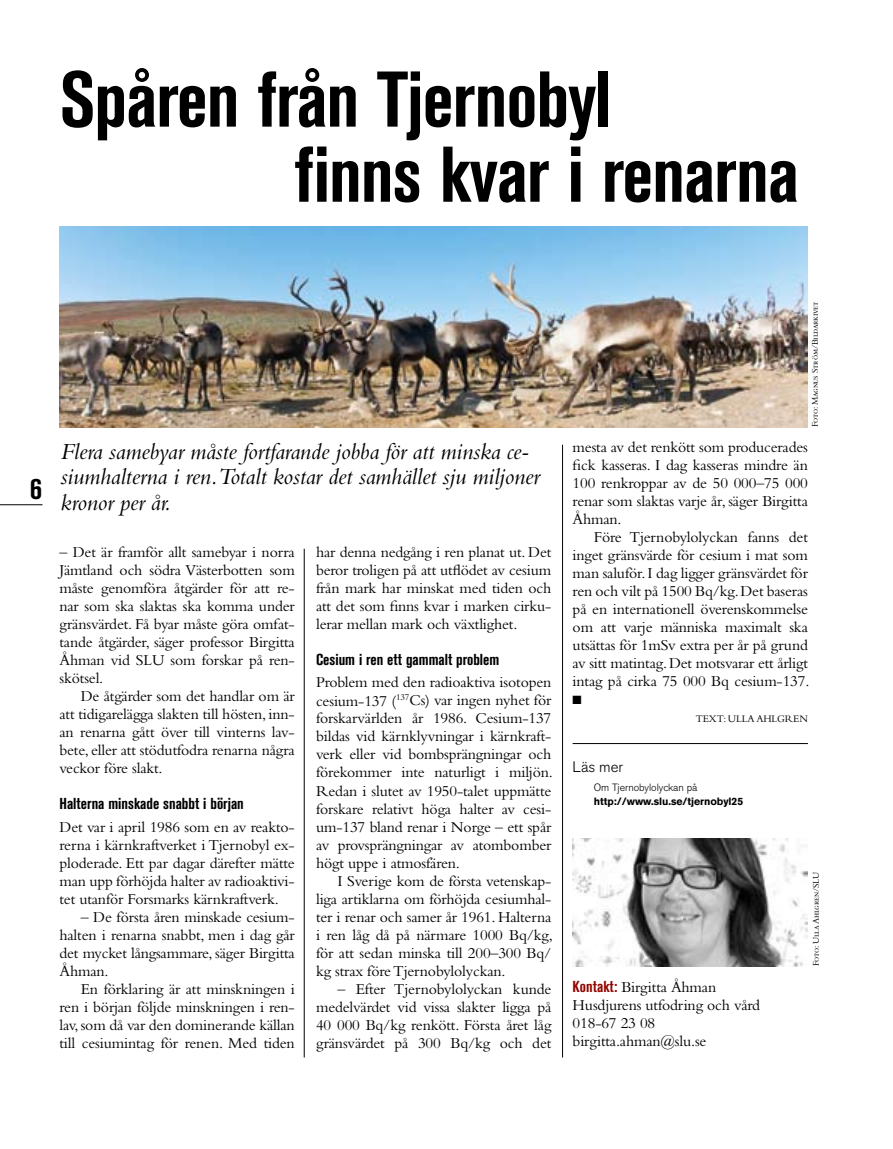
<style>
.page{position:relative;width:893px;height:1149px;background:#fff}
.page>*{position:absolute;margin:0;border:0;box-sizing:border-box;transform-origin:0 0}
.t1{font:700 condensed 78px/75px "Akzidenz Grotesk BE";letter-spacing:-.01em;color:#000}
.t2{font:700 condensed 30px "Akzidenz Grotesk BE";color:#000}
.t3{font:italic 24px/25.5px "Bembo";letter-spacing:-.01em;color:#000}
.t4{font:15.75px/18px "Bembo";letter-spacing:-.01em;color:#000;text-align:justify}
.t5{font:700 condensed 15.75px "Akzidenz Grotesk BE";color:#000}
.t6{font:300 15px "Akzidenz Grotesk BE";color:#000}
.t7{font:12px "Zapf Dingbats ITC";color:#000}
.t8{font:700 10.5px "Akzidenz Grotesk BE";letter-spacing:-.005em;color:#000}
.t9{font:300 10.5px "Akzidenz Grotesk BE";letter-spacing:-.005em;color:#000}
.t10{font:10.5px "Bembo SC";letter-spacing:-.01em;color:#000}
.t11{font:9px "Bembo SC";letter-spacing:-.01em;color:#000}
.s1{font-family:"Akzidenz Grotesk BE";font-weight:700;font-stretch:condensed;color:#920700}
</style>
<div class="page">
<hr style="left:0;top:504px;width:43px;height:1px;background:#000">
<hr style="left:573px;top:743px;width:235px;height:1px;background:#000">
<hr style="left:304px;top:548px;width:1px;height:509px;background:#000">
<hr style="left:562px;top:444px;width:1px;height:613px;background:#000">
<img style="left:573px;top:838px;width:235px;height:128px">
<img style="left:60px;top:226px;width:748px;height:201px">
<h1 class="t1" style="left:294px;top:63px;width:506px;text-indent:-235px">Spåren från Tjernobyl<br>finns kvar i renarna</h1>
<h2 class="t2" style="left:30px;top:471px;width:13px">6</h2>
<h3 class="t3" style="left:61px;top:437px;width:480px">Flera samebyar måste fortfarande jobba för att minska ce&shy;siumhalterna i ren.Totalt kostar det samhället sju miljoner kronor per år.</h3>
<p class="t4" style="left:60px;top:542px;width:237px">– Det är framför allt samebyar i norra Jämtland och södra Västerbotten som måste genomföra åtgärder för att re&shy;nar som ska slaktas ska komma under gränsvärdet. Få byar måste göra omfat&shy;tande åtgärder, säger professor Birgitta Åhman vid SLU som forskar på ren&shy;skötsel.</p>
<p class="t4" style="left:60px;top:686px;width:237px;text-indent:21px">De åtgärder som det handlar om är att tidigarelägga slakten till hösten, inn&shy;an renarna gått över till vinterns lav&shy;bete, eller att stödutfodra renarna några veckor före slakt.</p>
<p class="t5" style="left:60px;top:794px;width:186px">Halterna minskade snabbt i början</p>
<p class="t4" style="left:60px;top:817px;width:237px">Det var i april 1986 som en av reakto&shy;rerna i kärnkraftverket i Tjernobyl ex&shy;ploderade. Ett par dagar därefter mätte man upp förhöjda halter av radioaktivi&shy;tet utanför Forsmarks kärnkraftverk.</p>
<p class="t4" style="left:60px;top:907px;width:237px;text-indent:21px">– De första åren minskade cesium&shy;halten i renarna snabbt, men i dag går det mycket långsammare, säger Birgitta Åhman.</p>
<p class="t4" style="left:60px;top:979px;width:237px;text-indent:21px">En förklaring är att minskningen i ren i början följde minskningen i ren&shy;lav, som då var den dominerande källan till cesiumintag för renen. Med tiden</p>
<p class="t4" style="left:316px;top:542px;width:237px">har denna nedgång i ren planat ut. Det beror troligen på att utflödet av cesium från mark har minskat med tiden och att det som finns kvar i marken cirku&shy;lerar mellan mark och växtlighet.</p>
<p class="t5" style="left:316px;top:650px;width:185px">Cesium i ren ett gammalt problem</p>
<p class="t4" style="left:316px;top:673px;width:238px">Problem med den radioaktiva isotopen cesium-137 (<sup>137</sup>Cs) var ingen nyhet för forskarvärlden år 1986. Cesium-137 bildas vid kärnklyvningar i kärnkraft&shy;verk eller vid bombsprängningar och förekommer inte naturligt i miljön.<br>Redan i slutet av 1950-talet uppmätte forskare relativt höga halter av cesi&shy;um-137 bland renar i Norge – ett spår av provsprängningar av atombomber högt uppe i atmosfären.</p>
<p class="t4" style="left:316px;top:871px;width:238px;text-indent:21px">I Sverige kom de första vetenskap&shy;liga artiklarna om förhöjda cesiumhal&shy;ter i renar och samer år 1961. Halterna i ren låg då på närmare 1000 Bq/kg, för att sedan minska till 200–300 Bq/ kg strax före Tjernobylolyckan.</p>
<p class="t4" style="left:316px;top:979px;width:237px;text-indent:21px">– Efter Tjernobylolyckan kunde medelvärdet vid vissa slakter ligga på 40 000 Bq/kg renkött. Första året låg gränsvärdet på 300 Bq/kg och det</p>
<p class="t11" style="left:810px;top:427px;width:127px;rotate:-90deg">FOTO: MAGNUS STRÖM/BILDARKIVET</p>
<p class="t4" style="left:573px;top:437px;width:237px">mesta av det renkött som producerades fick kasseras. I dag kasseras mindre än 100 renkroppar av de 50 000–75 000 renar som slaktas varje år, säger Birgitta Åhman.</p>
<p class="t4" style="left:573px;top:527px;width:238px;text-indent:21px">Före Tjernobylolyckan fanns det inget gränsvärde för cesium i mat som man saluför. I dag ligger gränsvärdet för ren och vilt på 1500 Bq/kg. Det baseras på en internationell överenskommelse om att varje människa maximalt ska utsättas för 1mSv extra per år på grund av sitt matintag. Det motsvarar ett årligt intag på cirka 75 000 Bq cesium-137.</p>
<p class="t7" style="left:573px;top:694px;width:11px">■</p>
<p class="t10" style="left:696px;top:712px;width:114px">TEXT : ULLA AHLGREN</p>
<p class="t6" style="left:573px;top:757px;width:52px">Läs mer</p>
<p class="t9" style="left:573px;top:781px;width:16px">O</p>
<p class="t9" style="left:601px;top:781px;width:98px">m Tjernobylolyckan på</p>
<p class="t8" style="left:594px;top:795px;width:151px">http://www.slu.se/tjernobyl25</p>
<p class="t4" style="left:573px;top:977px;width:189px;text-align:left"><span class="s1">Kontakt:</span> Birgitta Åhman<br>Husdjurens utfodring och vård<br>018-67 23 08 birgitta.ahman@slu.se</p>
<p class="t11" style="left:811px;top:966px;width:96px;rotate:-90deg">FOTO: ULLA AHLGREN/SLU</p>
</div>
